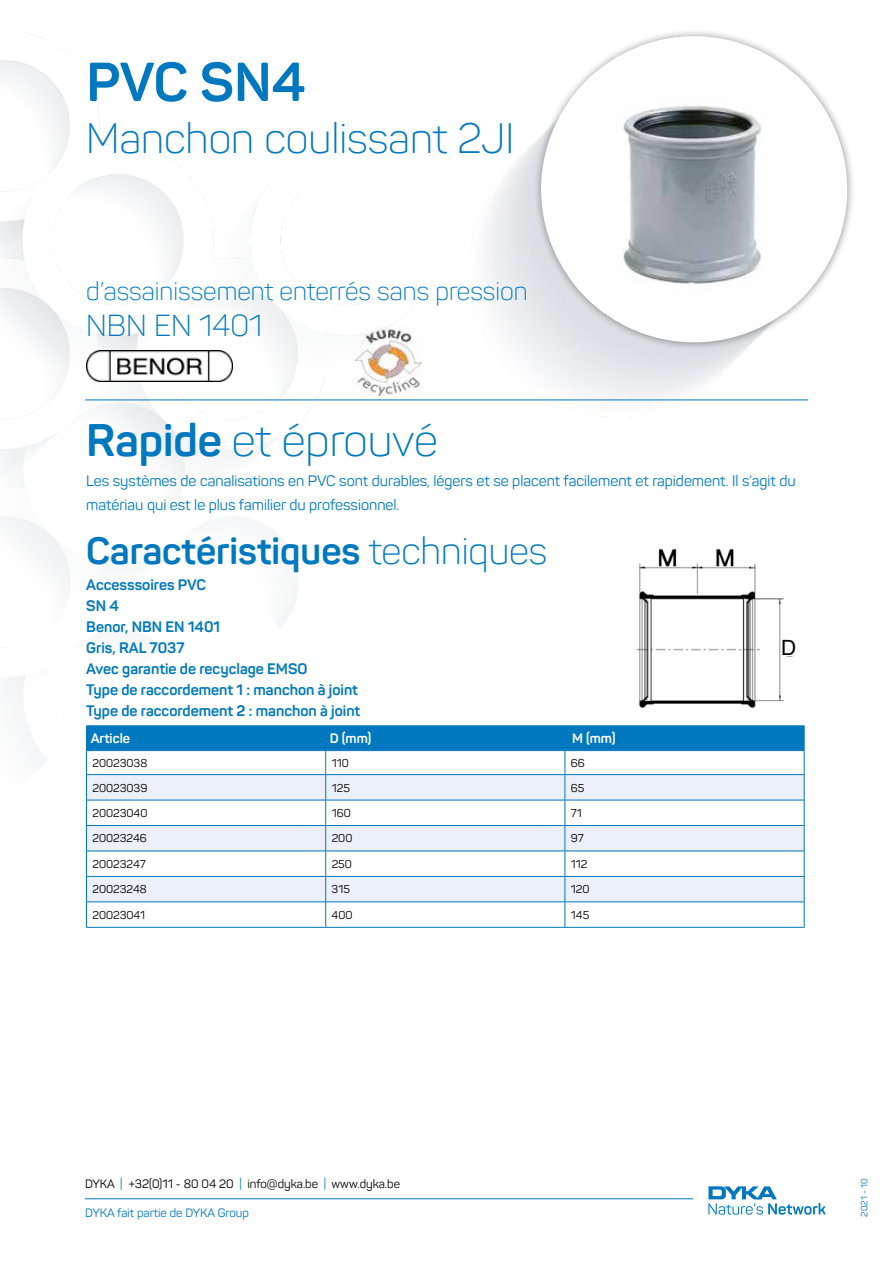
<style>
.page{position:relative;width:893px;height:1263px;background:#fff}
.page>*{position:absolute;margin:0;border:0;box-sizing:border-box;transform-origin:0 0}
.t1{font:700 54px "Panton";letter-spacing:-.005em;color:#0078bf}
.t2{font:300 45px "Panton";color:#0078bf}
.t3{font:300 42px "Panton";color:#0078bf}
.t4{font:700 37.5px "Panton";color:#0078bf}
.t5{font:300 30px "Panton";color:#0078bf}
.t6{font:300 25.5px "Panton";color:#0078bf}
.t7{font:21px "Arial";color:#000}
.t8{font:15px/24px "Panton";color:#0078bf}
.t9{font:700 15px/21px "Panton";color:#0078bf}
.t10{font:700 13.5px "Panton";color:#fff}
.t11{font:12px "Panton";color:#000}
.t12{font:12px "Panton";color:#0078bf}
.t13{font:11.25px "Panton";color:#000}
.t14{font:9px "Panton";color:#0078bf}
.s1{font-weight:700}
.s2{font-weight:300}
.s3{color:#0078bf}
</style>
<div class="page">
<svg style="left:708px;top:1186px;width:118px;height:29px"></svg>
<hr style="left:85px;top:1198px;width:608px;height:1px;background:#0078bf">
<img style="left:0;top:32px;width:455px;height:368px">
<img style="left:0;top:357px;width:340px;height:403px">
<img style="left:455px;top:144px;width:354px;height:257px">
<hr style="left:85px;top:400px;width:723px;height:1px;background:#0078bf">
<img style="left:637px;top:549px;width:157px;height:159px">
<img style="left:86px;top:351px;width:147px;height:30px">
<hr style="left:86px;top:927px;width:240px;height:1px;background:#0078bf">
<hr style="left:326px;top:927px;width:239px;height:1px;background:#0078bf">
<hr style="left:565px;top:927px;width:239px;height:1px;background:#0078bf">
<hr style="left:86px;top:725px;width:240px;height:1px;background:#0078bf">
<hr style="left:565px;top:725px;width:239px;height:1px;background:#0078bf">
<hr style="left:326px;top:725px;width:239px;height:1px;background:#0078bf">
<svg style="left:86px;top:726px;width:719px;height:201px"></svg>
<div style="left:781px;top:639px;width:23px;height:17px;background:#fff"></div>
<div style="left:533px;top:28px;width:322px;height:322px;background:#000;opacity:.4"></div>
<div style="left:541px;top:36px;width:306px;height:306px;background:#fff;border-radius:50%"></div>
<img style="left:573px;top:74px;width:239px;height:239px">
<h1 class="t1" style="left:86px;top:48px;width:221px">PVC SN4</h1>
<h3 class="t3" style="left:86px;top:113px;width:429px">Manchon coulissant 2JI</h3>
<h3 class="t6" style="left:86px;top:276px;width:443px">d’assainissement enterrés sans pression</h3>
<h3 class="t5" style="left:86px;top:307px;width:178px">NBN EN 1401</h3>
<h2 class="t2" style="left:86px;top:413px;width:353px"><span class="s1">Rapide</span> et éprouvé</h2>
<p class="t8" style="left:86px;top:468px;width:711px">Les systèmes de canalisations en PVC sont durables, légers et se placent facilement et rapidement. Il s’agit du matériau qui est le plus familier du professionnel.</p>
<h3 class="t4" style="left:86px;top:527px;width:463px">Caractéristiques <span class="s2">techniques</span></h3>
<p class="t9" style="left:86px;top:574px;width:276px">Accesssoires PVC<br>SN 4<br>Benor, NBN EN 1401<br>Gris, RAL 7037<br>Avec garantie de recyclage EMSO<br>Type de raccordement 1 : manchon à joint<br>Type de raccordement 2 : manchon à joint</p>
<p class="t10" style="left:91px;top:730px;width:41px">Article</p>
<p class="t10" style="left:330px;top:730px;width:43px">D (mm)</p>
<p class="t10" style="left:572px;top:730px;width:45px">M (mm)</p>
<p class="t13" style="left:92px;top:756px;width:56px">20023038</p>
<p class="t13" style="left:332px;top:756px;width:19px">110</p>
<p class="t13" style="left:571px;top:756px;width:15px">66</p>
<p class="t13" style="left:92px;top:781px;width:56px">20023039</p>
<p class="t13" style="left:332px;top:781px;width:20px">125</p>
<p class="t13" style="left:571px;top:781px;width:15px">65</p>
<p class="t13" style="left:92px;top:806px;width:57px">20023040</p>
<p class="t13" style="left:332px;top:806px;width:21px">160</p>
<p class="t13" style="left:571px;top:806px;width:12px">71</p>
<p class="t13" style="left:92px;top:831px;width:56px">20023246</p>
<p class="t13" style="left:332px;top:831px;width:22px">200</p>
<p class="t13" style="left:571px;top:831px;width:14px">97</p>
<p class="t13" style="left:92px;top:857px;width:55px">20023247</p>
<p class="t13" style="left:332px;top:857px;width:22px">250</p>
<p class="t13" style="left:571px;top:857px;width:18px">112</p>
<p class="t13" style="left:92px;top:882px;width:56px">20023248</p>
<p class="t13" style="left:332px;top:882px;width:20px">315</p>
<p class="t13" style="left:571px;top:882px;width:20px">120</p>
<p class="t13" style="left:92px;top:908px;width:54px">20023041</p>
<p class="t13" style="left:332px;top:908px;width:22px">400</p>
<p class="t13" style="left:571px;top:908px;width:20px">145</p>
<h3 class="t7" style="left:781px;top:633px;width:17px">D</h3>
<p class="t11" style="left:85px;top:1177px;width:316px">DYKA <span class="s3">|</span> +32(0)11 - 80 04 20 <span class="s3">|</span> info@dyka.be <span class="s3">|</span> www.dyka.be</p>
<p class="t12" style="left:85px;top:1205px;width:165px">DYKA fait partie de DYKA Group</p>
<p class="t14" style="left:859px;top:1216px;width:39px;rotate:-90deg">2021 - 10</p>
</div>
